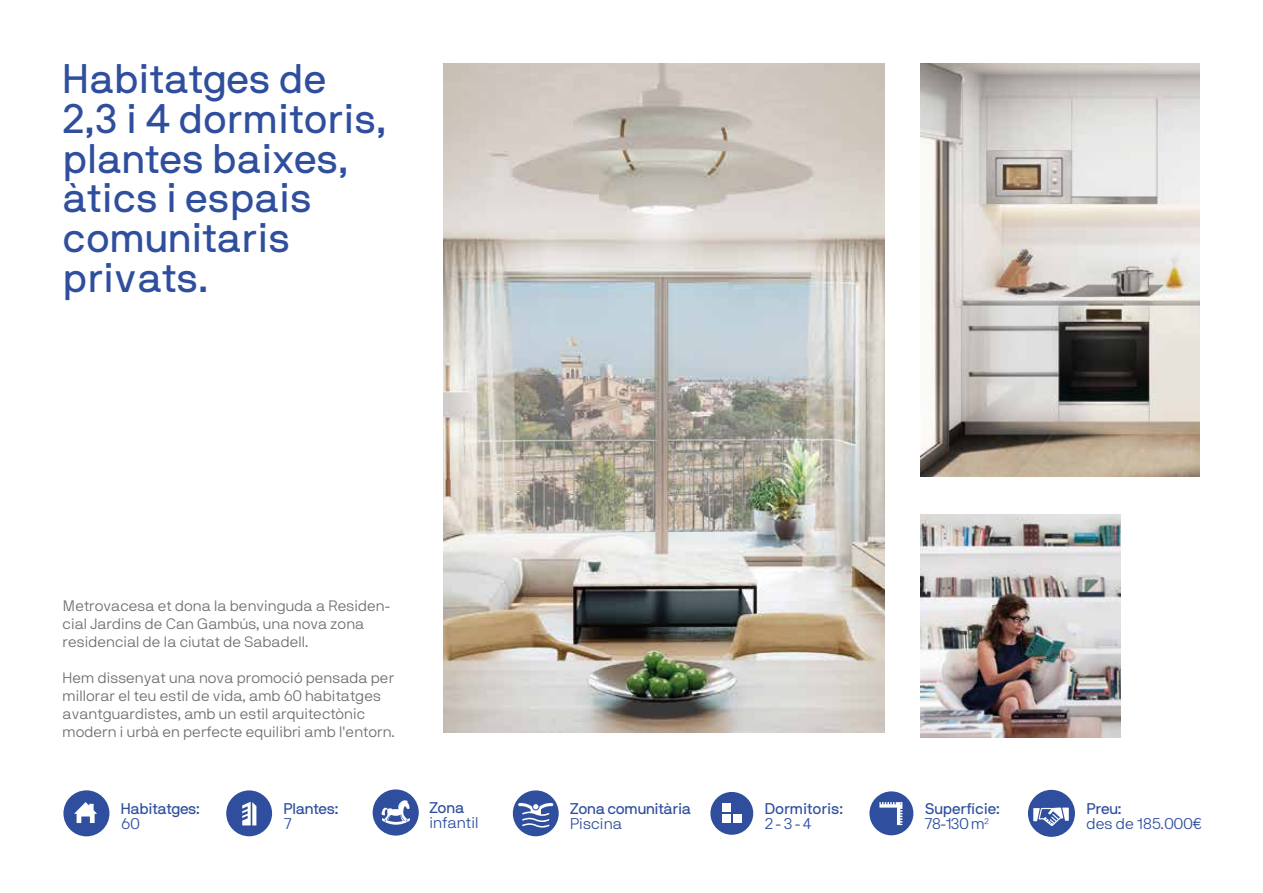
<style>
.page{position:relative;width:1263px;height:893px;background:#fff}
.page>*{position:absolute;margin:0;border:0;box-sizing:border-box;transform-origin:0 0}
.t1{font:41.1px/39.6px "NB International Pro";color:#2f4f9e}
.t2{font:15.45px "NB International Pro";letter-spacing:-.02em;color:#2f4f9e}
.t3{font:300 15.45px "NB International Pro";color:#2f4f9e}
.t4{font:300 15px/18px "NB International Pro";color:#706f6f}
</style>
<div class="page">
<img style="left:444px;top:63px;width:441px;height:670px">
<img style="left:921px;top:63px;width:278px;height:414px">
<img style="left:921px;top:515px;width:199px;height:223px">
<div style="left:63px;top:790px;width:46px;height:46px;background:#2f4f9e;border-radius:50%"></div>
<svg style="left:74px;top:802px;width:23px;height:21px"></svg>
<div style="left:226px;top:790px;width:46px;height:46px;background:#2f4f9e;border-radius:50%"></div>
<svg style="left:242px;top:802px;width:14px;height:23px"></svg>
<div style="left:710px;top:792px;width:43px;height:43px;background:#2f4f9e;border-radius:50%"></div>
<div style="left:723px;top:814px;width:8px;height:9px;background:#fff"></div>
<div style="left:723px;top:803px;width:8px;height:9px;background:#fff"></div>
<div style="left:733px;top:814px;width:9px;height:9px;background:#fff"></div>
<div style="left:869px;top:791px;width:44px;height:44px;background:#2f4f9e;border-radius:50%"></div>
<svg style="left:879px;top:802px;width:23px;height:23px"></svg>
<div style="left:1028px;top:790px;width:47px;height:47px;background:#2f4f9e;border-radius:50%"></div>
<svg style="left:1033px;top:807px;width:36px;height:19px"></svg>
<div style="left:373px;top:789px;width:46px;height:47px;background:#2f4f9e;border-radius:50%"></div>
<svg style="left:381px;top:800px;width:29px;height:25px"></svg>
<div style="left:513px;top:790px;width:46px;height:46px;background:#2f4f9e;border-radius:50%"></div>
<svg style="left:518px;top:803px;width:35px;height:25px"></svg>
<h1 class="t1" style="left:63px;top:59px;width:325px">Habitatges de<br>2,3 i 4 dormitoris, plantes baixes, àtics i espais comunitaris privats.</h1>
<p class="t4" style="left:63px;top:596px;width:329px">Metrovacesa et dona la benvinguda a Residen&shy;cial Jardins de Can Gambús, una nova zona residencial de la ciutat de Sabadell.</p>
<p class="t4" style="left:63px;top:668px;width:334px">Hem dissenyat una nova promoció pensada per millorar el teu estil de vida, amb 60 habitatges avantguardistes, amb un estil arquitectònic modern i urbà en perfecte equilibri amb l'entorn.</p>
<p class="t2" style="left:121px;top:800px;width:81px">Habitatges:</p>
<p class="t3" style="left:121px;top:815px;width:20px">60</p>
<p class="t2" style="left:283px;top:800px;width:57px">Plantes:</p>
<p class="t3" style="left:284px;top:815px;width:9px">7</p>
<p class="t2" style="left:429px;top:798px;width:37px">Zona</p>
<p class="t3" style="left:429px;top:814px;width:51px">infantil</p>
<p class="t2" style="left:570px;top:799px;width:123px">Zona comunitària</p>
<p class="t3" style="left:570px;top:815px;width:54px">Piscina</p>
<p class="t2" style="left:765px;top:800px;width:80px">Dormitoris:</p>
<p class="t3" style="left:765px;top:815px;width:48px">2 - 3 - 4</p>
<p class="t2" style="left:925px;top:800px;width:76px">Superfície:</p>
<p class="t3" style="left:924px;top:815px;width:67px">78-130 m²</p>
<p class="t2" style="left:1086px;top:800px;width:37px">Preu:</p>
<p class="t3" style="left:1086px;top:815px;width:118px">des de 185.000€</p>
</div>
